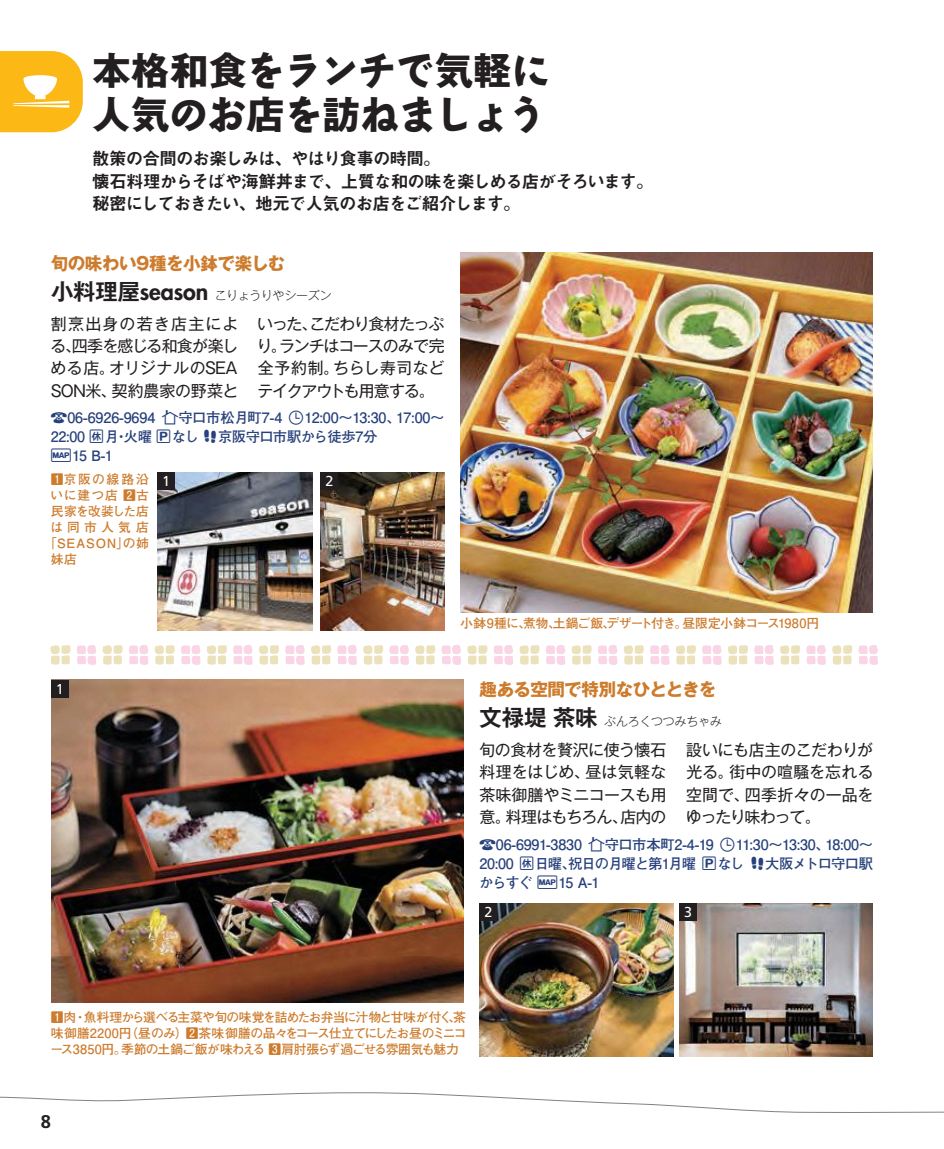
<style>
.page{position:relative;width:944px;height:1149px;background:#fff}
.page>*{position:absolute;margin:0;border:0;box-sizing:border-box;transform-origin:0 0}
.t1{font:700 38.25px "Gothic MB101 Pro";letter-spacing:.01em;color:#231f20}
.t2{font:700 38.25px "Bokutoh N Std";letter-spacing:-.05em;color:#231f20}
.t3{font:700 18.22px "Frutiger";color:#231f20}
.t4{font:17.55px/22.3px "Midashi Go Pro MB31";letter-spacing:-.055em;color:#231f20}
.t5{font:700 17.55px "Gothic MB101 Pro";letter-spacing:-.03em;color:#cd7b2c}
.t6{font:15.97px/22.3px "Gothic MB101 Pro";letter-spacing:-.03em;color:#231f20;text-align:justify}
.t7{font:700 14.4px/19.1px "Futo Go B101 Pro";letter-spacing:-.04em;color:#27417c}
.t8{font:14.4px "Frutiger";color:#fff}
.t9{font:700 12.83px/16px "Futo Go B101 Pro";letter-spacing:-.01em;color:#cd7b2c;text-align:justify}
.t10{font:700 12.83px "Futo Go B101 Pro";letter-spacing:-.05em;color:#cd7b2c}
.t11{font:700 12.83px "Futo Go B101 Pro";letter-spacing:.06em;color:#cd7b2c}
.t12{font:700 12.83px "Futo Go B101 Pro";letter-spacing:-.045em;color:#cd7b2c}
.t13{font:300 11.92px "Gothic MB101 Pro";letter-spacing:-.02em;color:#231f20}
.s1{font-family:"Bokutoh N Std"}
.s2{font-family:"Gothic MB101 Pro"}
.s3{font-family:"Gothic MB101 Pro De";font-weight:700;font-size:22.28px}
.s4{font-family:"Futura";font-weight:800;font-size:23.18px}
.s5{font-family:"co Trip";font-weight:400}
</style>
<div class="page">
<svg style="left:0;top:1092px;width:944px;height:20px"></svg>
<svg style="left:0;top:51px;width:83px;height:81px;background:#fcc43d"></svg>
<img style="left:157px;top:472px;width:156px;height:158px">
<img style="left:480px;top:903px;width:193px;height:153px">
<img style="left:679px;top:903px;width:194px;height:153px">
<img style="left:460px;top:252px;width:413px;height:360px">
<img style="left:51px;top:679px;width:412px;height:322px">
<img style="left:321px;top:472px;width:123px;height:158px">
<div style="left:157px;top:472px;width:18px;height:17px;background:#231f20"></div>
<div style="left:51px;top:679px;width:18px;height:18px;background:#231f20"></div>
<div style="left:480px;top:902px;width:17px;height:18px;background:#231f20"></div>
<div style="left:679px;top:902px;width:18px;height:18px;background:#231f20"></div>
<div style="left:321px;top:472px;width:17px;height:17px;background:#231f20"></div>
<svg style="left:50px;top:645px;width:20px;height:20px"></svg>
<svg style="left:676px;top:645px;width:20px;height:20px"></svg>
<svg style="left:207px;top:645px;width:20px;height:20px"></svg>
<svg style="left:624px;top:645px;width:20px;height:20px"></svg>
<svg style="left:77px;top:645px;width:46px;height:20px"></svg>
<svg style="left:494px;top:645px;width:45px;height:20px"></svg>
<svg style="left:181px;top:645px;width:20px;height:19px"></svg>
<svg style="left:598px;top:645px;width:20px;height:19px"></svg>
<svg style="left:285px;top:645px;width:46px;height:20px"></svg>
<svg style="left:702px;top:645px;width:46px;height:20px"></svg>
<svg style="left:389px;top:645px;width:46px;height:20px"></svg>
<svg style="left:806px;top:645px;width:46px;height:20px"></svg>
<svg style="left:129px;top:645px;width:46px;height:20px"></svg>
<svg style="left:546px;top:645px;width:46px;height:20px"></svg>
<svg style="left:233px;top:645px;width:46px;height:20px"></svg>
<svg style="left:650px;top:645px;width:20px;height:19px"></svg>
<svg style="left:337px;top:645px;width:46px;height:20px"></svg>
<svg style="left:754px;top:645px;width:46px;height:20px"></svg>
<svg style="left:441px;top:645px;width:46px;height:20px"></svg>
<svg style="left:858px;top:645px;width:20px;height:19px"></svg>
<h1 class="t1" style="left:92px;top:38px;width:458px">本格和食<span class="s1">をランチで</span>気軽<span class="s1">に</span></h1>
<h1 class="t2" style="left:92px;top:87px;width:455px"><span class="s2">人気</span>のお<span class="s2">店</span>を<span class="s2">訪</span>ねましょう</h1>
<p class="t4" style="left:92px;top:145px;width:563px">散策の合間のお楽しみは、やはり食事の時間。<br>懐石料理からそばや海鮮丼まで、上質な和の味を楽しめる店がそろいます。秘密にしておきたい、地元で人気のお店をご紹介します。</p>
<p class="t5" style="left:51px;top:248px;width:236px">旬の味わい9種を小鉢で楽しむ</p>
<p class="t13" style="left:51px;top:285px;width:282px"><span class="s3">小料理屋</span><span class="s4">season</span> こりょうりやシーズン</p>
<p class="t6" style="left:51px;top:310px;width:189px">割烹出身の若き店主による、四季を感じる和食が楽しめる店。オリジナルのSEA SON米、契約農家の野菜と</p>
<p class="t6" style="left:257px;top:310px;width:189px">いった、こだわり食材たっぷり。ランチはコースのみで完全予約制。ちらし寿司などテイクアウトも用意する。</p>
<p class="t7" style="left:51px;top:406px;width:395px"><span class="s5">0</span>06-6926-9694 <span class="s5">4</span>守口市松月町7-4 <span class="s5">1</span>12:00〜13:30、17:00〜<br>22:00 <span class="s5">2</span>月・火曜 <span class="s5">W</span>なし <span class="s5">9</span>京阪守口市駅から徒歩7分<br><span class="s5">E</span>15 B-1</p>
<p class="t9" style="left:51px;top:469px;width:99px">1京阪の線路沿</p>
<p class="t8" style="left:325px;top:472px;width:9px">2</p>
<p class="t9" style="left:51px;top:485px;width:100px">いに建つ店 2古</p>
<p class="t12" style="left:51px;top:501px;width:100px">民家を改装した店</p>
<p class="t9" style="left:51px;top:517px;width:100px">は同市人気店</p>
<p class="t11" style="left:44px;top:533px;width:106px">「SEASON」の姉</p>
<p class="t9" style="left:51px;top:549px;width:27px">妹店</p>
<p class="t8" style="left:162px;top:472px;width:9px">1</p>
<p class="t8" style="left:56px;top:680px;width:9px">1</p>
<p class="t10" style="left:460px;top:612px;width:360px">小鉢9種に、煮物、土鍋ご飯、デザート付き。昼限定小鉢コース1980円</p>
<p class="t5" style="left:480px;top:674px;width:238px">趣ある空間で特別なひとときを</p>
<p class="t13" style="left:480px;top:711px;width:244px"><span class="s3">文禄堤茶味</span>ぶんろくつつみちゃみ</p>
<p class="t6" style="left:479px;top:736px;width:189px">旬の食材を贅沢に使う懐石料理をはじめ、昼は気軽な茶味御膳やミニコースも用意。料理はもちろん、店内の</p>
<p class="t6" style="left:686px;top:736px;width:189px">設いにも店主のこだわりが光る。街中の喧騒を忘れる空間で、四季折々の一品をゆったり味わって。</p>
<p class="t7" style="left:479px;top:832px;width:396px;text-align:justify"><span class="s5">0</span>06-6991-3830 <span class="s5">4</span>守口市本町2-4-19 <span class="s5">1</span>11:30〜13:30、18:00〜20:00 <span class="s5">2</span>日曜、祝日の月曜と第1月曜 <span class="s5">W</span>なし <span class="s5">9</span>大阪メトロ守口駅からすぐ <span class="s5">E</span>15 A-1</p>
<p class="t8" style="left:484px;top:903px;width:9px">2</p>
<p class="t8" style="left:684px;top:903px;width:9px">3</p>
<p class="t9" style="left:50px;top:1007px;width:418px">1肉・魚料理から選べる主菜や旬の味覚を詰めたお弁当に汁物と甘味が付く、茶味御膳2200円（昼のみ）2茶味御膳の品々をコース仕立てにしたお昼のミニコース3850円。季節の土鍋ご飯が味わえる 3肩肘張らず過ごせる雰囲気も魅力</p>
<p class="t3" style="left:41px;top:1110px;width:12px">8</p>
</div>
